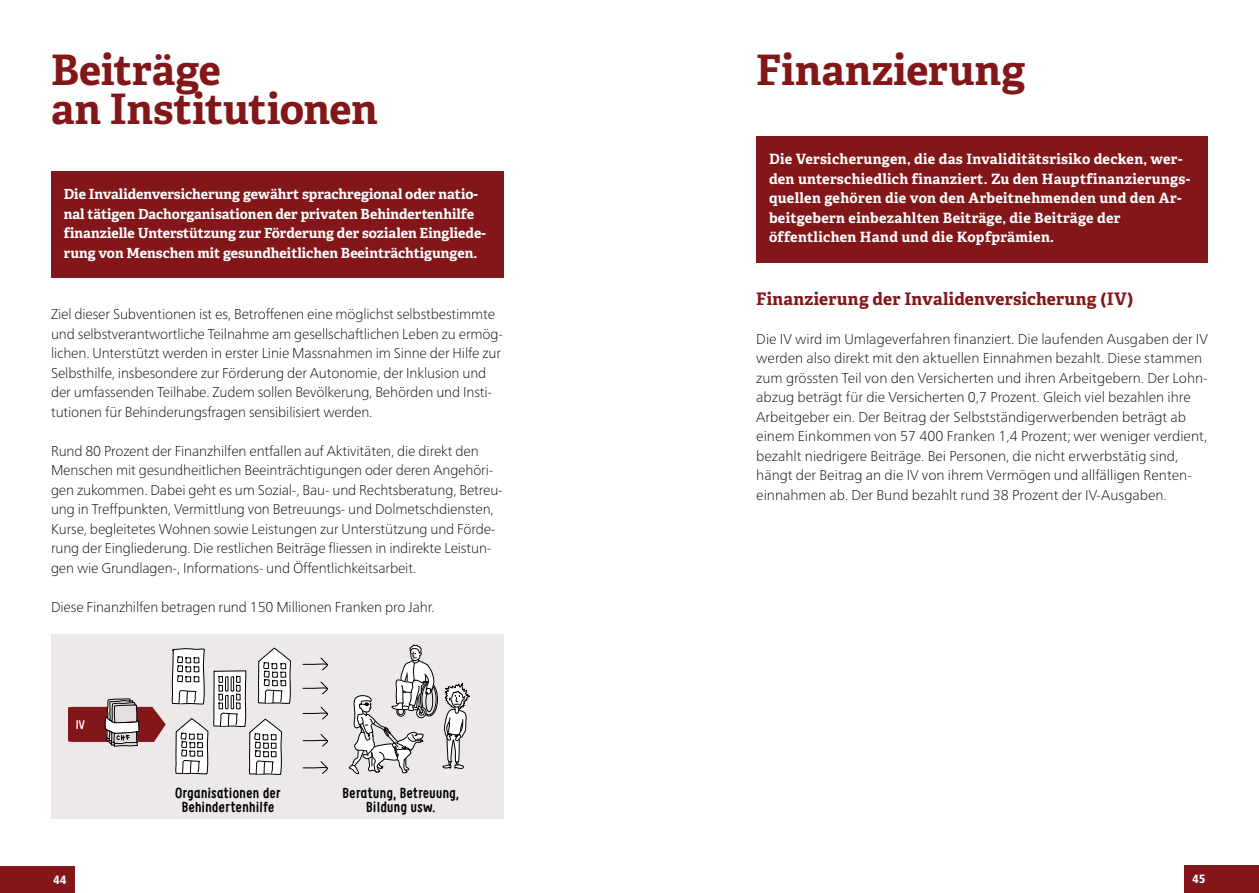
<style>
.page{position:relative;width:1259px;height:893px;background:#fff}
.page>*{position:absolute;margin:0;border:0;box-sizing:border-box;transform-origin:0 0}
.Haupttitel_Adelle_Bo{font:700 42px/39px "Adelle";color:#821618}
._2_Untertitel_Adelle{font:700 17.25px "Adelle";letter-spacing:.01em;color:#821618}
.t1{font:700 14.4px/14.4px "Supernettcn";letter-spacing:.03em;color:#000;text-align:center}
.LAUFTEXT{font:100 14.25px/19.5px "Frutiger Neue LT Pro";letter-spacing:-.01em;color:#000}
.Lead{font:700 14.25px/19.5px "Adelle";letter-spacing:.02em;color:#fff}
.Lead-2{font:700 13.95px/19.5px "Adelle";color:#fff}
.t2{font:700 12.45px "Supernettcn";color:#fff}
.t3{font:900 condensed 12px "Frutiger";color:#fff}
</style>
<div class="page">
<div style="left:0;top:866px;width:74px;height:27px;background:#821618"></div>
<div style="left:1184px;top:865px;width:75px;height:28px;background:#821618"></div>
<div style="left:51px;top:172px;width:452px;height:106px;background:#821618"></div>
<div style="left:51px;top:634px;width:452px;height:185px;background:#ece9e8"></div>
<svg style="left:68px;top:698px;width:98px;height:49px"></svg>
<svg style="left:348px;top:644px;width:122px;height:131px"></svg>
<svg style="left:172px;top:648px;width:119px;height:127px"></svg>
<svg style="left:302px;top:657px;width:27px;height:14px"></svg>
<svg style="left:302px;top:681px;width:27px;height:14px"></svg>
<svg style="left:302px;top:706px;width:27px;height:14px"></svg>
<svg style="left:302px;top:734px;width:27px;height:13px"></svg>
<svg style="left:302px;top:761px;width:27px;height:13px"></svg>
<div style="left:756px;top:137px;width:452px;height:126px;background:#821618"></div>
<h1 class="Haupttitel_Adelle_Bo" style="left:51px;top:51px;width:328px">Beiträge<br>an Institutionen</h1>
<p class="Lead-2" style="left:64px;top:185px;width:424px">Die Invalidenversicherung gewährt sprachregional oder natio&shy;nal tätigen Dachorganisationen der privaten Behindertenhilfe finanzielle Unterstützung zur Förderung der sozialen Eingliede&shy;rung von Menschen mit gesundheitlichen Beeinträchtigungen.</p>
<p class="LAUFTEXT" style="left:51px;top:305px;width:453px">Ziel dieser Subventionen ist es, Betroffenen eine möglichst selbstbestimmte und selbstverantwortliche Teilnahme am gesellschaftlichen Leben zu ermög&shy;lichen. Unterstützt werden in erster Linie Massnahmen im Sinne der Hilfe zur Selbsthilfe, insbesondere zur Förderung der Autonomie, der Inklusion und der umfassenden Teilhabe. Zudem sollen Bevölkerung, Behörden und Insti&shy;tutionen für Behinderungsfragen sensibilisiert werden.</p>
<p class="LAUFTEXT" style="left:51px;top:441px;width:453px">Rund 80 Prozent der Finanzhilfen entfallen auf Aktivitäten, die direkt den Menschen mit gesundheitlichen Beeinträchtigungen oder deren Angehöri&shy;gen zukommen. Dabei geht es um Sozial-, Bau- und Rechtsberatung, Betreu&shy;ung in Treffpunkten, Vermittlung von Betreuungs- und Dolmetschdiensten, Kurse, begleitetes Wohnen sowie Leistungen zur Unterstützung und Förde&shy;rung der Eingliederung. Die restlichen Beiträge fliessen in indirekte Leistun&shy;gen wie Grundlagen-, Informations- und Öffentlichkeitsarbeit.</p>
<p class="LAUFTEXT" style="left:51px;top:597px;width:385px">Diese Finanzhilfen betragen rund 150 Millionen Franken pro Jahr.</p>
<p class="t2" style="left:76px;top:717px;width:11px">IV</p>
<p class="t1" style="left:175px;top:785px;width:107px">Organisationen der<br>Behindertenhilfe</p>
<p class="t1" style="left:343px;top:785px;width:118px">Beratung, Betreuung,<br>Bildung usw.</p>
<h1 class="Haupttitel_Adelle_Bo" style="left:756px;top:51px;width:270px">Finanzierung</h1>
<p class="Lead" style="left:769px;top:150px;width:423px">Die Versicherungen, die das Invaliditätsrisiko decken, wer&shy;den unterschiedlich finanziert. Zu den Hauptfinanzierungs&shy;quellen gehören die von den Arbeitnehmenden und den Ar&shy;beitgebern einbezahlten Beiträge, die Beiträge der öffentlichen Hand und die Kopfprämien.</p>
<h2 class="_2_Untertitel_Adelle" style="left:756px;top:288px;width:378px">Finanzierung der Invalidenversicherung (IV)</h2>
<p class="LAUFTEXT" style="left:756px;top:329px;width:453px">Die IV wird im Umlageverfahren finanziert. Die laufenden Ausgaben der IV werden also direkt mit den aktuellen Einnahmen bezahlt. Diese stammen zum grössten Teil von den Versicherten und ihren Arbeitgebern. Der Lohn&shy;abzug beträgt für die Versicherten 0,7 Prozent. Gleich viel bezahlen ihre Arbeitgeber ein. Der Beitrag der Selbstständigerwerbenden beträgt ab einem Einkommen von 57 400 Franken 1,4 Prozent; wer weniger verdient, bezahlt niedrigere Beiträge. Bei Personen, die nicht erwerbstätig sind, hängt der Beitrag an die IV von ihrem Vermögen und allfälligen Renten&shy;einnahmen ab. Der Bund bezahlt rund 38 Prozent der IV-Ausgaben.</p>
<p class="t3" style="left:54px;top:872px;width:14px">44</p>
<p class="t3" style="left:1192px;top:871px;width:14px">45</p>
</div>
